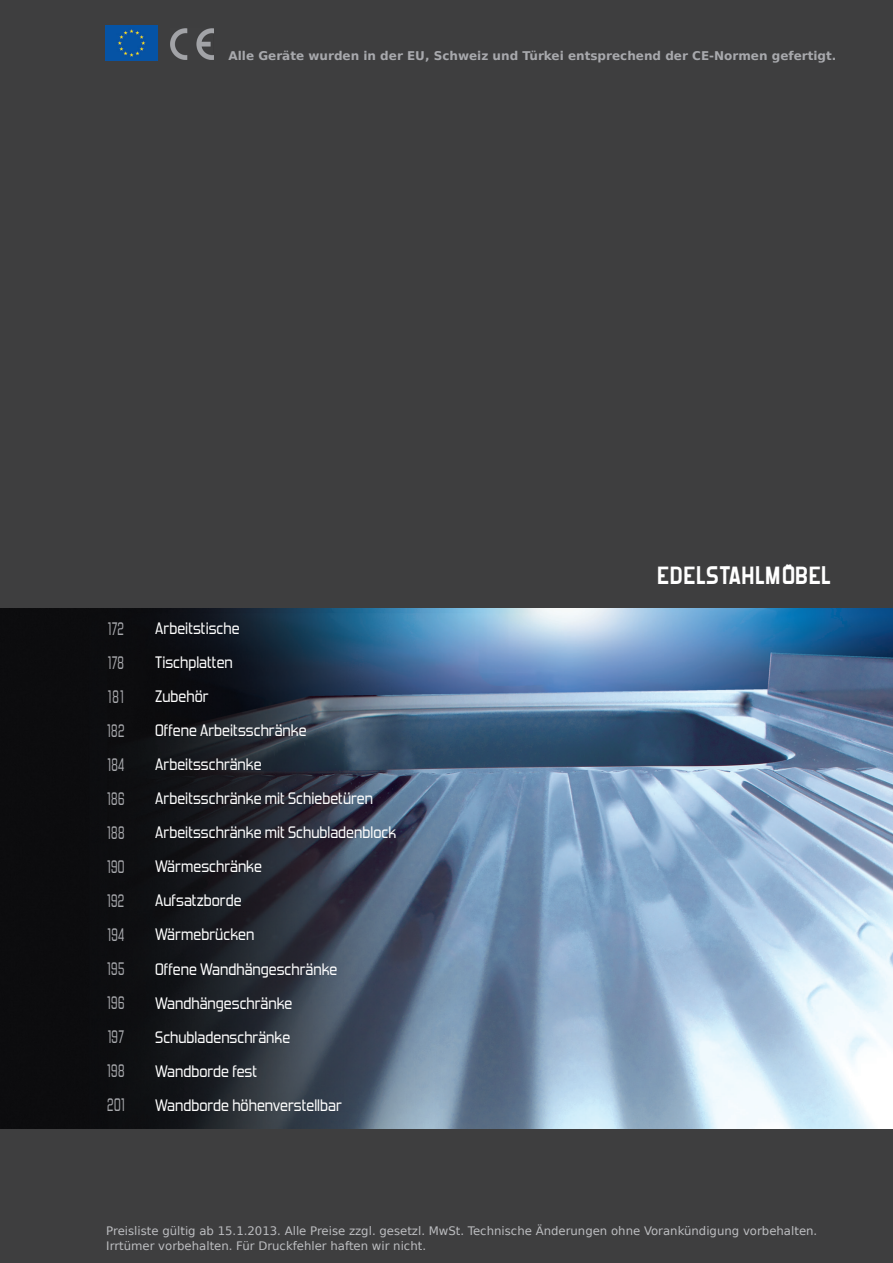
<style>
.page{position:relative;width:893px;height:1263px;background:#3e3e3f}
.page>*{position:absolute;margin:0;border:0;box-sizing:border-box;transform-origin:0 0}
.t1{font:700 28.5px "Forgotten Futurist";color:#fff}
.t2{font:18px "Forgotten Futurist Rg";letter-spacing:.03em;color:#a8a9ad;scale:.7 1}
.t3{font:16.5px "Forgotten Futurist Rg";color:#fff}
.t4{font:700 12px "DejaVu LGC Sans";color:#a8a9ad}
.t5{font:11.7px/15px "DejaVu LGC Sans";color:#bcbdc0}
</style>
<div class="page">
<img style="left:0;top:608px;width:893px;height:520px">
<img style="left:105px;top:26px;width:52px;height:35px">
<img style="left:170px;top:28px;width:44px;height:31px">
<p class="t4" style="left:229px;top:46px;width:609px">Alle Geräte wurden in der EU, Schweiz und Türkei entsprechend der CE-Normen gefertigt.</p>
<p class="t2" style="left:108px;top:618px;width:24px">172</p>
<p class="t3" style="left:155px;top:618px;width:86px">Arbeitstische</p>
<p class="t2" style="left:108px;top:652px;width:24px">178</p>
<p class="t3" style="left:155px;top:653px;width:79px">Tischplatten</p>
<p class="t2" style="left:108px;top:686px;width:24px">181</p>
<p class="t3" style="left:155px;top:687px;width:55px">Zubehör</p>
<p class="t2" style="left:107px;top:720px;width:26px">182</p>
<p class="t3" style="left:155px;top:721px;width:153px">Offene Arbeitsschränke</p>
<p class="t2" style="left:107px;top:754px;width:26px">184</p>
<p class="t3" style="left:155px;top:755px;width:108px">Arbeitsschränke</p>
<p class="t2" style="left:107px;top:788px;width:26px">186</p>
<p class="t3" style="left:155px;top:789px;width:219px">Arbeitsschränke mit Schiebetüren</p>
<p class="t2" style="left:107px;top:822px;width:26px">188</p>
<p class="t3" style="left:155px;top:823px;width:243px">Arbeitsschränke mit Schubladenblock</p>
<p class="t2" style="left:107px;top:856px;width:26px">190</p>
<p class="t3" style="left:155px;top:857px;width:108px">Wärmeschränke</p>
<p class="t2" style="left:107px;top:890px;width:26px">192</p>
<p class="t3" style="left:155px;top:891px;width:88px">Aufsatzborde</p>
<p class="t2" style="left:107px;top:924px;width:26px">194</p>
<p class="t3" style="left:155px;top:925px;width:101px">Wärmebrücken</p>
<p class="t2" style="left:107px;top:958px;width:26px">195</p>
<p class="t3" style="left:155px;top:959px;width:184px">Offene Wandhängeschränke</p>
<p class="t2" style="left:107px;top:992px;width:26px">196</p>
<p class="t3" style="left:155px;top:993px;width:139px">Wandhängeschränke</p>
<p class="t2" style="left:108px;top:1026px;width:25px">197</p>
<p class="t3" style="left:155px;top:1027px;width:137px">Schubladenschränke</p>
<p class="t2" style="left:107px;top:1060px;width:26px">198</p>
<p class="t3" style="left:155px;top:1061px;width:104px">Wandborde fest</p>
<p class="t2" style="left:107px;top:1094px;width:26px">201</p>
<p class="t3" style="left:155px;top:1095px;width:188px">Wandborde höhenverstellbar</p>
<h1 class="t1" style="left:657px;top:563px;width:176px">EDELSTAHLMÖBEL</h1>
<p class="t5" style="left:106px;top:1223px;width:712px">Preisliste gültig ab 15.1.2013. Alle Preise zzgl. gesetzl. MwSt. Technische Änderungen ohne Vorankündigung vorbehalten.<br>Irrtümer vorbehalten. Für Druckfehler haften wir nicht.</p>
</div>
